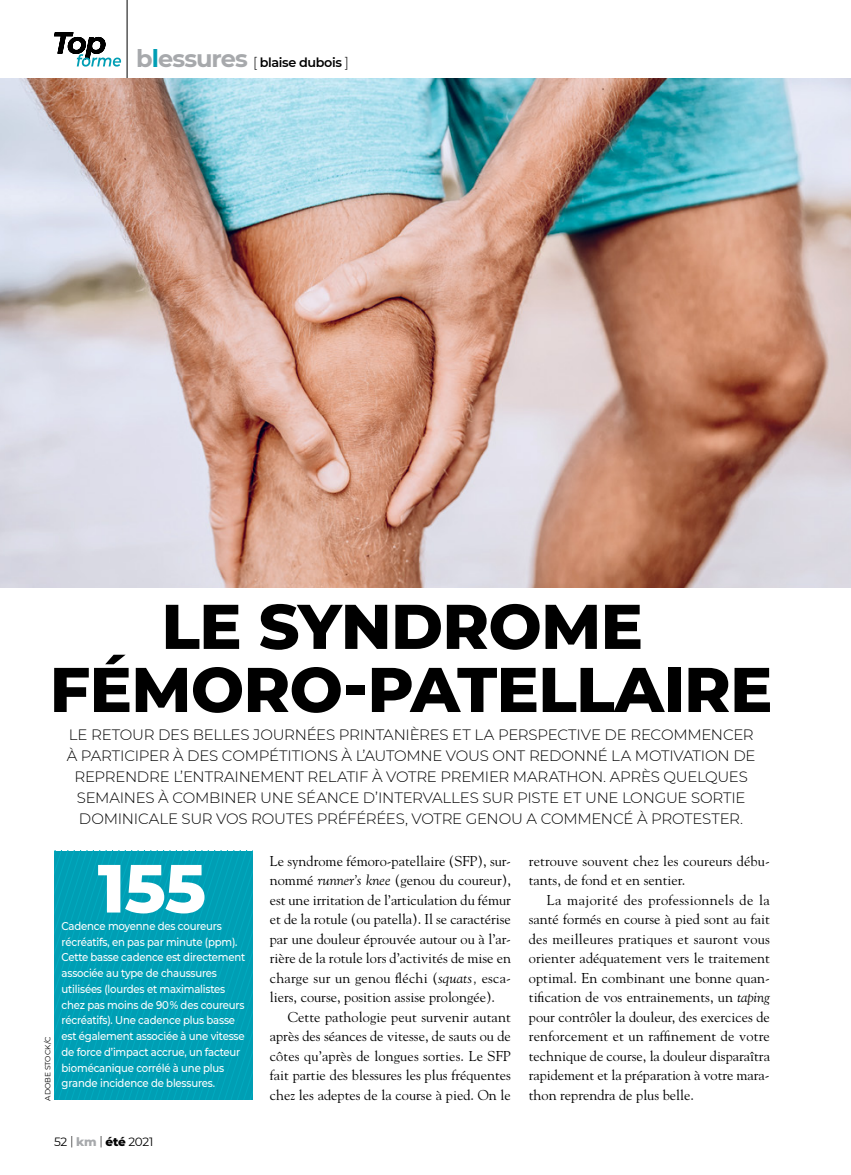
<style>
.page{position:relative;width:851px;height:1175px;background:#fff}
.page>*{position:absolute;margin:0;border:0;box-sizing:border-box;transform-origin:0 0}
.t1{font:800 67.95px "Montserrat";color:#fff}
.t2{font:800 63px/63px "Montserrat";letter-spacing:-.01em;color:#000;text-align:center}
.t3{font:300 15px/21px "Montserrat";letter-spacing:-.015em;color:#000;text-align:center}
.t4{font:14.25px/19.5px "Goudy";color:#000;text-align:justify}
.t5{font:600 12.75px "Montserrat";letter-spacing:-.025em;color:#000}
.t6{font:12px "Montserrat";letter-spacing:-.025em;color:#000}
.t7{font:500 11.25px/15.8px "Montserrat";letter-spacing:-.02em;color:#fff;scale:.9 1}
.t8{font:7.5px "Montserrat";color:#000}
.s1{font-weight:700;font-size:24px;color:#a7a9ac}
.s2{font-weight:700;font-size:24px;color:#009eb4}
.s3{font-weight:300;font-size:13.5px}
.s4{font-style:italic}
.s5{font-weight:300}
.s6{font-weight:800;color:#a7a9ac}
.s7{font-weight:800}
</style>
<div class="page">
<svg style="left:54px;top:850px;width:199px;height:249px;background:#00a0b6"></svg>
<hr style="left:127px;top:0;width:1px;height:81px;background:#000">
<svg style="left:54px;top:32px;width:67px;height:35px"></svg>
<img style="left:0;top:79px;width:850px;height:509px">
<p class="t5" style="left:136px;top:54px;width:214px"><span class="s1">b</span><span class="s2">l</span><span class="s1">essures</span> <span class="s3">[</span> blaise dubois <span class="s3">]</span></p>
<h2 class="t2" style="left:50px;top:595px;width:724px">LE SYNDROME<br>FÉMORO-PATELLAIRE</h2>
<p class="t3" style="left:67px;top:724px;width:690px">LE RETOUR DES BELLES JOURNÉES PRINTANIÈRES ET LA PERSPECTIVE DE RECOMMENCER À PARTICIPER À DES COMPÉTITIONS À L’AUTOMNE VOUS ONT REDONNÉ LA MOTIVATION DE REPRENDRE L’ENTRAINEMENT RELATIF À VOTRE PREMIER MARATHON. APRÈS QUELQUES SEMAINES À COMBINER UNE SÉANCE D’INTERVALLES SUR PISTE ET UNE LONGUE SORTIE DOMINICALE SUR VOS ROUTES PRÉFÉRÉES, VOTRE GENOU A COMMENCÉ À PROTESTER.</p>
<p class="t8" style="left:43px;top:1100px;width:66px;rotate:-90deg">ADOBE STOCK/C</p>
<h1 class="t1" style="left:98px;top:846px;width:110px">155</h1>
<p class="t7" style="left:62px;top:917px;width:206px">Cadence moyenne des coureurs récréatifs, en pas par minute (ppm).<br>Cette basse cadence est directement associée au type de chaussures utilisées (lourdes et maximalistes chez pas moins de 90 % des coureurs récréatifs). Une cadence plus basse est également associée à une vitesse de force d’impact accrue, un facteur biomécanique corrélé à une plus grande incidence de blessures.</p>
<p class="t4" style="left:270px;top:851px;width:243px">Le syndrome fémoro-patellaire (SFP), sur&shy;nommé <span class="s4">runner’s knee</span> (genou du coureur), est une irritation de l’articulation du fémur et de la rotule (ou patella). Il se caractérise par une douleur éprouvée autour ou à l’ar&shy;rière de la rotule lors d’activités de mise en charge sur un genou fléchi (<span class="s4">squats,</span> esca&shy;liers, course, position assise prolongée).</p>
<p class="t4" style="left:270px;top:1007px;width:242px;text-indent:18px">Cette pathologie peut survenir autant après des séances de vitesse, de sauts ou de côtes qu’après de longues sorties. Le SFP fait partie des blessures les plus fréquentes chez les adeptes de la course à pied. On le</p>
<p class="t4" style="left:529px;top:851px;width:242px">retrouve souvent chez les coureurs débu&shy;tants, de fond et en sentier.</p>
<p class="t4" style="left:529px;top:890px;width:242px;text-indent:18px">La majorité des professionnels de la santé formés en course à pied sont au fait des meilleures pratiques et sauront vous orienter adéquatement vers le traitement optimal. En combinant une bonne quan&shy;tification de vos entrainements, un <span class="s4">taping </span>pour contrôler la douleur, des exercices de renforcement et un raffinement de votre technique de course, la douleur disparaîtra rapidement et la préparation à votre mara&shy;thon reprendra de plus belle.</p>
<p class="t6" style="left:54px;top:1134px;width:101px">52 <span class="s5">|</span> <span class="s6">km</span> <span class="s5">|</span> <span class="s7">été</span> 2021</p>
</div>
